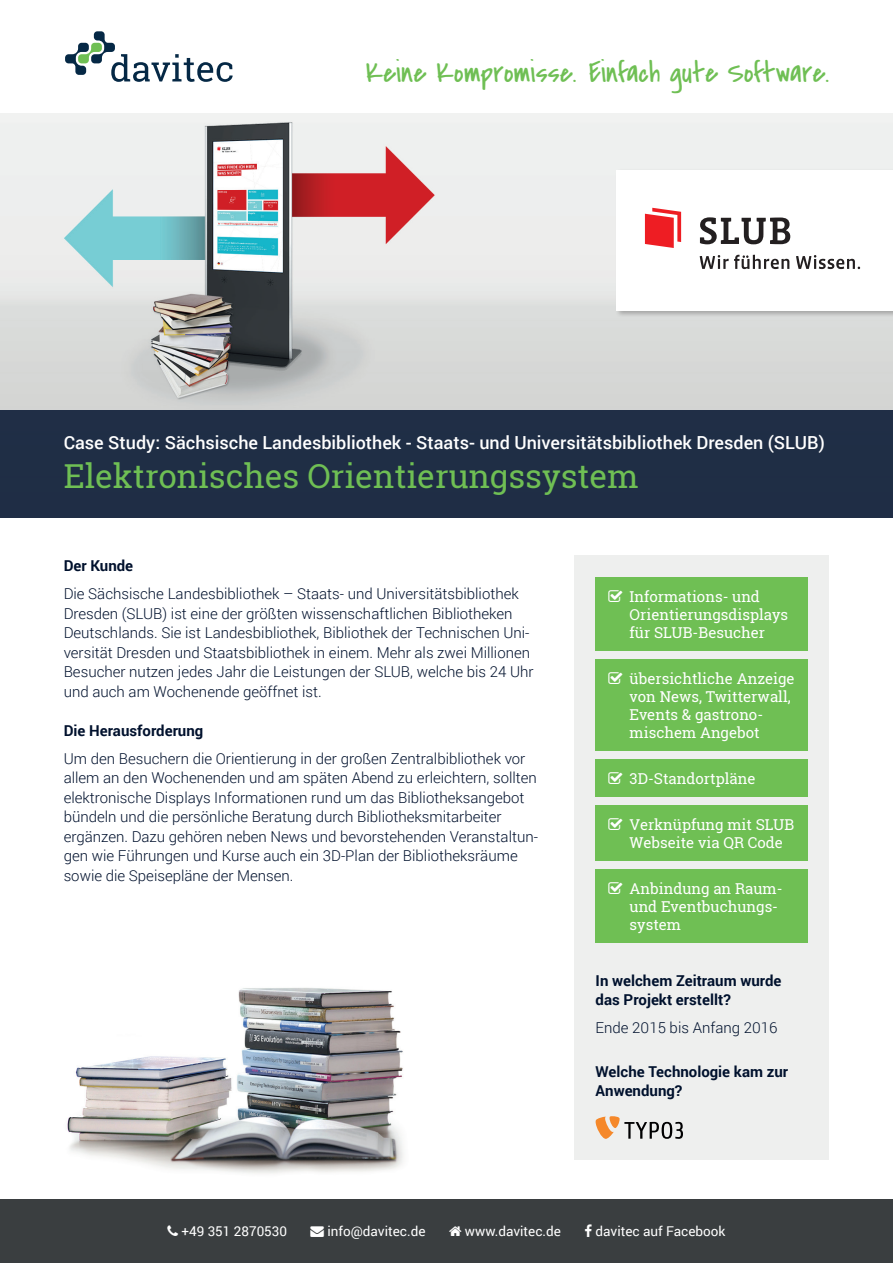
<style>
.page{position:relative;width:893px;height:1263px;background:#fff}
.page>*{position:absolute;margin:0;border:0;box-sizing:border-box;transform-origin:0 0}
.t1{font:33px "Roboto Slab";color:#6fbf54}
.t2{font:30px "Covered By Your Grace";color:#6fbf54}
.t3{font:500 18px "Roboto";color:#fff}
.t4{font:300 15px/19.5px "Roboto";color:#00112d}
.t5{font:15px/18px "Roboto Slab";color:#fff}
.t6{font:700 15px/19.5px "Roboto";color:#00112d}
.t7{font:13.5px "Roboto";color:#fff}
</style>
<div class="page">
<svg style="left:65px;top:31px;width:168px;height:51px"></svg>
<div style="left:0;top:1199px;width:893px;height:64px;background:#3a3e40"></div>
<img style="left:0;top:113px;width:893px;height:297px">
<div style="left:615px;top:168px;width:278px;height:150px;background:#231f20;opacity:.3"></div>
<div style="left:617px;top:170px;width:276px;height:140px;background:#fff"></div>
<svg style="left:700px;top:255px;width:89px;height:14px"></svg>
<svg style="left:796px;top:255px;width:64px;height:14px"></svg>
<svg style="left:645px;top:208px;width:36px;height:40px"></svg>
<svg style="left:700px;top:217px;width:90px;height:27px"></svg>
<div style="left:0;top:410px;width:893px;height:107px;background:#1f2e45"></div>
<img style="left:67px;top:988px;width:337px;height:186px">
<div style="left:574px;top:556px;width:255px;height:604px;background:#eeefee"></div>
<svg style="left:596px;top:1116px;width:87px;height:23px"></svg>
<div style="left:596px;top:577px;width:212px;height:73px;background:#6fbf54"></div>
<div style="left:596px;top:805px;width:212px;height:55px;background:#6fbf54"></div>
<div style="left:596px;top:869px;width:212px;height:73px;background:#6fbf54"></div>
<div style="left:596px;top:659px;width:212px;height:91px;background:#6fbf54"></div>
<div style="left:596px;top:759px;width:212px;height:37px;background:#6fbf54"></div>
<h2 class="t2" style="left:366px;top:52px;width:465px">Keine Kompromisse. Einfach gute Software.</h2>
<p class="t3" style="left:64px;top:430px;width:763px">Case Study: Sächsische Landesbibliothek - Staats- und Universitätsbibliothek Dresden (SLUB)</p>
<h1 class="t1" style="left:64px;top:454px;width:576px">Elektronisches Orientierungssystem</h1>
<p class="t6" style="left:64px;top:556px;width:71px">Der Kunde</p>
<p class="t4" style="left:64px;top:584px;width:471px">Die Sächsische Landesbibliothek – Staats- und Universitätsbibliothek Dresden (SLUB) ist eine der größten wissenschaftlichen Bibliotheken Deutschlands. Sie ist Landesbibliothek, Bibliothek der Technischen Uni&shy;versität Dresden und Staatsbibliothek in einem. Mehr als zwei Millionen Besucher nutzen jedes Jahr die Leistungen der SLUB, welche bis 24 Uhr und auch am Wochenende geöffnet ist.</p>
<p class="t6" style="left:64px;top:720px;width:141px">Die Herausforderung</p>
<p class="t4" style="left:64px;top:748px;width:476px">Um den Besuchern die Orientierung in der großen Zentralbibliothek vor allem an den Wochenenden und am späten Abend zu erleichtern, sollten elektronische Displays Informationen rund um das Bibliotheksangebot bündeln und die persönliche Beratung durch Bibliotheksmitarbeiter ergänzen. Dazu gehören neben News und bevorstehenden Veranstaltun&shy;gen wie Führungen und Kurse auch ein 3D-Plan der Bibliotheksräume sowie die Speisepläne der Mensen.</p>
<p class="t5" style="left:630px;top:587px;width:160px">Informations- und<br>Orientierungsdisplays für SLUB-Besucher</p>
<p class="t5" style="left:630px;top:669px;width:167px">übersichtliche Anzeige von News, Twitterwall,<br>Events &amp; gastrono&shy;mischem Angebot</p>
<p class="t5" style="left:630px;top:769px;width:127px">3D-Standortpläne</p>
<p class="t5" style="left:630px;top:815px;width:166px">Verknüpfung mit SLUB<br>Webseite via QR Code</p>
<p class="t5" style="left:630px;top:879px;width:154px">Anbindung an Raum&shy;und Eventbuchungs&shy;system</p>
<p class="t6" style="left:596px;top:970px;width:187px">In welchem Zeitraum wurde das Projekt erstellt?</p>
<p class="t4" style="left:596px;top:1018px;width:183px">Ende 2015 bis Anfang 2016</p>
<p class="t6" style="left:596px;top:1061px;width:194px">Welche Technologie kam zur<br>Anwendung?</p>
<p class="t7" style="left:181px;top:1222px;width:107px">+49 351 2870530</p>
<p class="t7" style="left:311px;top:1222px;width:116px">→ info@davitec.de</p>
<p class="t7" style="left:465px;top:1222px;width:98px">www.davitec.de</p>
<p class="t7" style="left:595px;top:1222px;width:131px">davitec auf Facebook</p>
</div>
